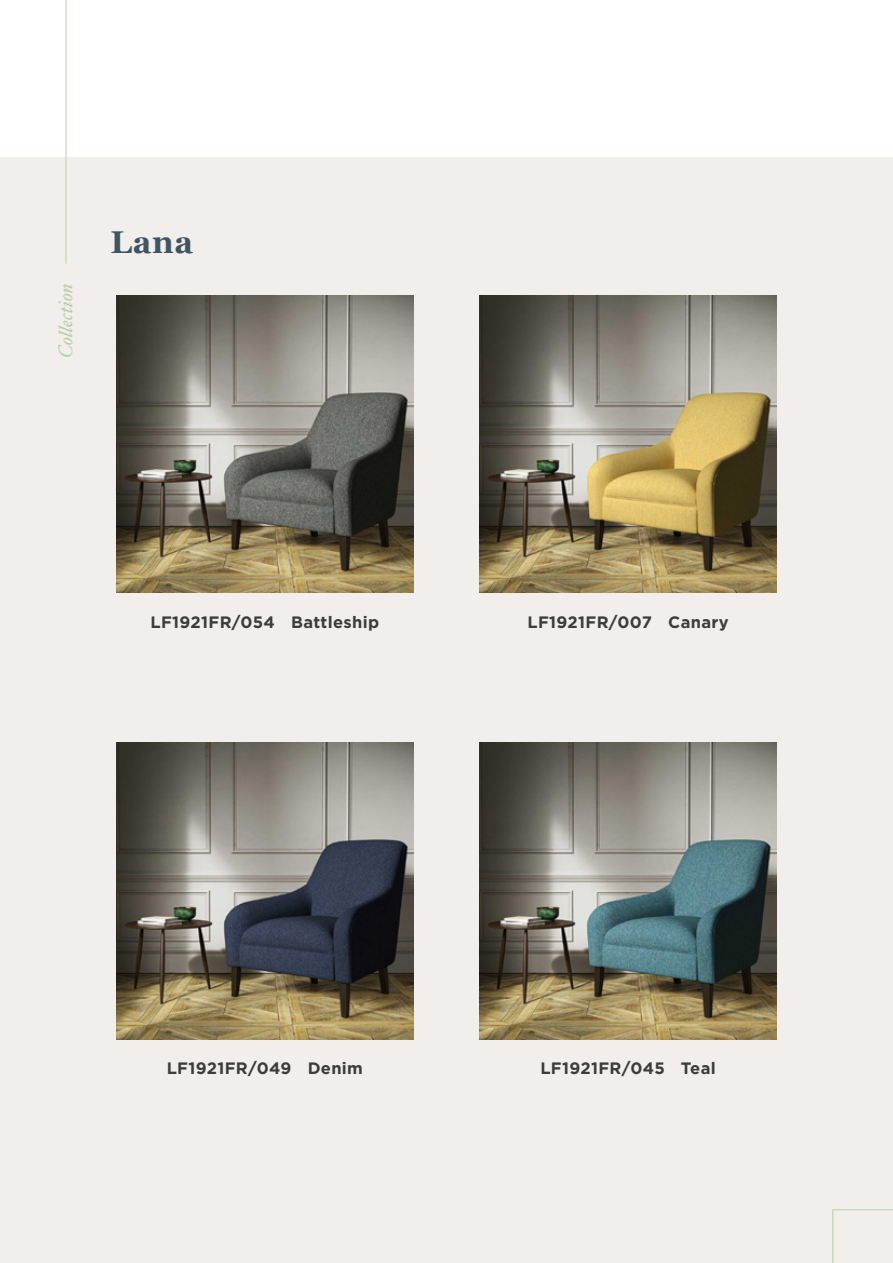
<style>
.page{position:relative;width:893px;height:1263px;background:#fff}
.page>*{position:absolute;margin:0;border:0;box-sizing:border-box;transform-origin:0 0}
.t1{font:700 31.5px "Georgia";color:#3f5563}
.t2{font:italic 19.5px "Hoefler Text";color:#b6d1aa}
.t3{font:700 16.5px "Gotham";letter-spacing:.02em;color:#3c3c3b}
</style>
<div class="page">
<div style="left:0;top:157px;width:893px;height:1106px;background:#f2eeec"></div>
<hr style="left:66px;top:0;width:1px;height:264px;background:#b6d1aa">
<svg style="left:832px;top:1209px;width:61px;height:54px"></svg>
<img style="left:116px;top:296px;width:297px;height:297px">
<img style="left:480px;top:296px;width:297px;height:297px">
<img style="left:480px;top:742px;width:297px;height:297px">
<img style="left:116px;top:742px;width:297px;height:297px">
<p class="t2" style="left:58px;top:358px;width:76px;rotate:-90deg">Collection</p>
<h1 class="t1" style="left:111px;top:225px;width:84px">Lana</h1>
<p class="t3" style="left:151px;top:611px;width:230px">LF1921FR/054 Battleship</p>
<p class="t3" style="left:528px;top:611px;width:203px">LF1921FR/007 Canary</p>
<p class="t3" style="left:167px;top:1057px;width:198px">LF1921FR/049 Denim</p>
<p class="t3" style="left:540px;top:1057px;width:177px">LF1921FR/045 Teal</p>
</div>
